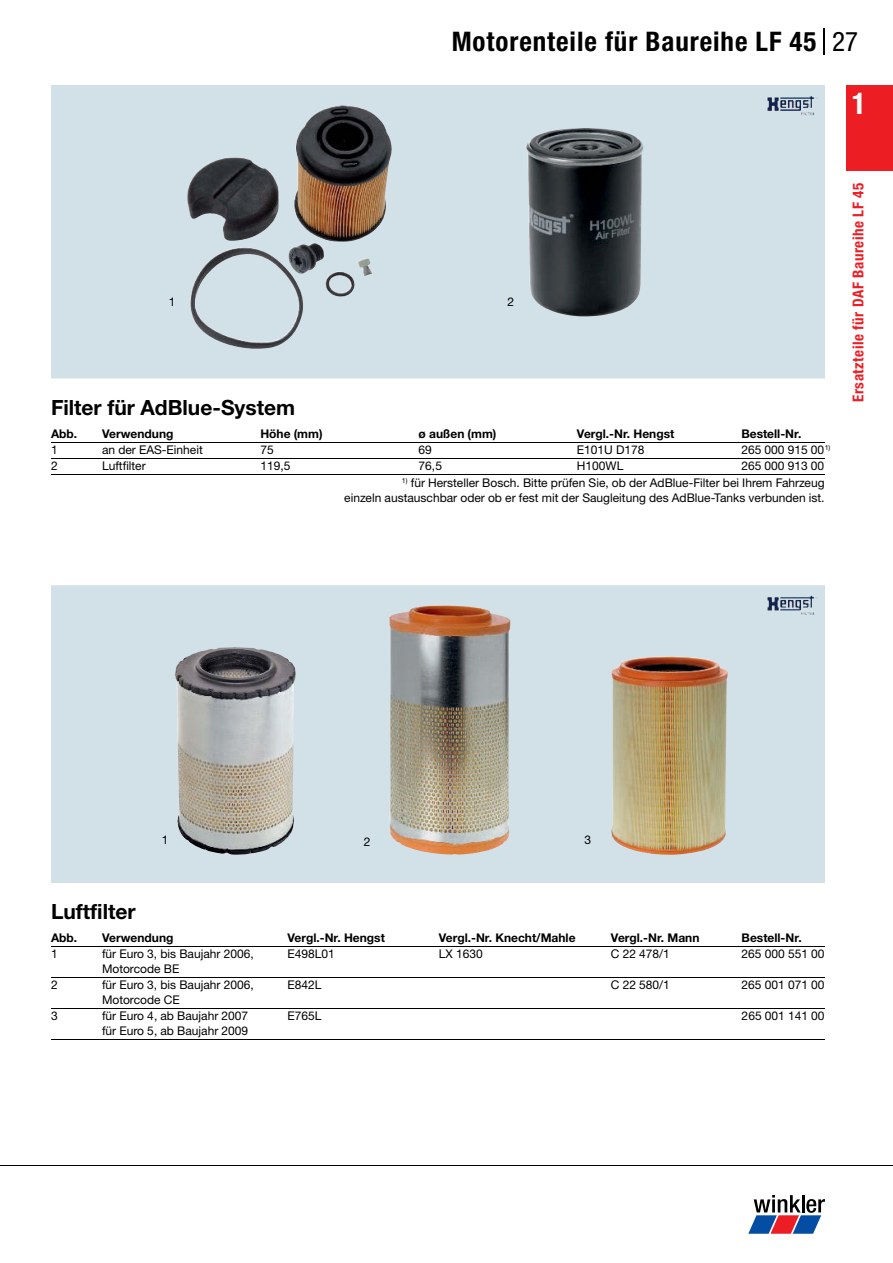
<style>
.page{position:relative;width:893px;height:1263px;background:#fff}
.page>*{position:absolute;margin:0;border:0;box-sizing:border-box;transform-origin:0 0}
.t1{font:700 condensed 30px "Helvetica Neue";color:#fff}
.t2{font:700 condensed 27px "Helvetica Neue LTW1 G";letter-spacing:.035em;color:#000}
.t3{font:condensed 27px "Helvetica Neue LTW1 G";color:#000}
.t4{font:700 21px "Helvetica Neue LTW1 G";color:#000}
.t5{font:700 condensed 15px "Helvetica Neue LTW1 G";letter-spacing:.035em;color:#ed1d24}
.t6{font:12px/15px "Helvetica Neue LTW1 G";color:#000}
.t7{font:700 12px "Helvetica Neue LTW1 G";color:#000}
</style>
<div class="page">
<svg style="left:748px;top:1195px;width:77px;height:39px"></svg>
<hr style="left:0;top:1165px;width:893px;height:1px;background:#000">
<hr style="left:823px;top:28px;width:2px;height:27px;background:#000">
<div style="left:846px;top:85px;width:47px;height:85px;background:#ed1d24"></div>
<div style="left:51px;top:85px;width:774px;height:293px;background:#d2e0e7"></div>
<hr style="left:51px;top:442px;width:51px;height:1px;background:#000">
<hr style="left:102px;top:442px;width:158px;height:1px;background:#000">
<hr style="left:260px;top:442px;width:159px;height:1px;background:#000">
<hr style="left:419px;top:442px;width:158px;height:1px;background:#000">
<hr style="left:577px;top:442px;width:164px;height:1px;background:#000">
<hr style="left:741px;top:442px;width:84px;height:1px;background:#000">
<hr style="left:51px;top:458px;width:51px;height:1px;background:#000">
<hr style="left:102px;top:458px;width:158px;height:1px;background:#000">
<hr style="left:260px;top:458px;width:159px;height:1px;background:#000">
<hr style="left:419px;top:458px;width:158px;height:1px;background:#000">
<hr style="left:577px;top:458px;width:164px;height:1px;background:#000">
<hr style="left:741px;top:458px;width:84px;height:1px;background:#000">
<hr style="left:51px;top:474px;width:51px;height:1px;background:#000">
<hr style="left:102px;top:474px;width:158px;height:1px;background:#000">
<hr style="left:260px;top:474px;width:159px;height:1px;background:#000">
<hr style="left:419px;top:474px;width:158px;height:1px;background:#000">
<hr style="left:577px;top:474px;width:164px;height:1px;background:#000">
<hr style="left:741px;top:474px;width:84px;height:1px;background:#000">
<img style="left:525px;top:128px;width:119px;height:189px">
<img style="left:187px;top:106px;width:205px;height:243px">
<img style="left:767px;top:96px;width:50px;height:19px">
<div style="left:51px;top:585px;width:774px;height:298px;background:#d2e0e7"></div>
<hr style="left:51px;top:946px;width:51px;height:1px;background:#000">
<hr style="left:102px;top:946px;width:185px;height:1px;background:#000">
<hr style="left:287px;top:946px;width:152px;height:1px;background:#000">
<hr style="left:439px;top:946px;width:172px;height:1px;background:#000">
<hr style="left:611px;top:946px;width:131px;height:1px;background:#000">
<hr style="left:742px;top:946px;width:83px;height:1px;background:#000">
<hr style="left:51px;top:977px;width:51px;height:1px;background:#000">
<hr style="left:102px;top:977px;width:185px;height:1px;background:#000">
<hr style="left:287px;top:977px;width:152px;height:1px;background:#000">
<hr style="left:439px;top:977px;width:172px;height:1px;background:#000">
<hr style="left:611px;top:977px;width:131px;height:1px;background:#000">
<hr style="left:742px;top:977px;width:83px;height:1px;background:#000">
<hr style="left:51px;top:1008px;width:51px;height:1px;background:#000">
<hr style="left:51px;top:1039px;width:51px;height:1px;background:#000">
<hr style="left:102px;top:1008px;width:185px;height:1px;background:#000">
<hr style="left:102px;top:1039px;width:185px;height:1px;background:#000">
<hr style="left:287px;top:1008px;width:152px;height:1px;background:#000">
<hr style="left:287px;top:1039px;width:152px;height:1px;background:#000">
<hr style="left:439px;top:1008px;width:172px;height:1px;background:#000">
<hr style="left:439px;top:1039px;width:172px;height:1px;background:#000">
<hr style="left:611px;top:1008px;width:131px;height:1px;background:#000">
<hr style="left:611px;top:1039px;width:131px;height:1px;background:#000">
<hr style="left:742px;top:1008px;width:83px;height:1px;background:#000">
<hr style="left:742px;top:1039px;width:83px;height:1px;background:#000">
<img style="left:611px;top:656px;width:117px;height:199px">
<img style="left:389px;top:605px;width:121px;height:250px">
<img style="left:174px;top:647px;width:122px;height:208px">
<img style="left:767px;top:596px;width:50px;height:19px">
<hr style="left:0;top:836px;width:1px;height:214px;background:#112369">
<h2 class="t2" style="left:452px;top:26px;width:366px">Motorenteile für Baureihe LF 45</h2>
<h2 class="t3" style="left:832px;top:26px;width:27px">27</h2>
<h1 class="t1" style="left:852px;top:85px;width:16px">1</h1>
<p class="t6" style="left:169px;top:294px;width:8px">1</p>
<p class="t6" style="left:507px;top:294px;width:8px">2</p>
<h3 class="t4" style="left:51px;top:394px;width:246px">Filter für AdBlue-System</h3>
<p class="t7" style="left:51px;top:426px;width:28px">Abb.</p>
<p class="t7" style="left:102px;top:426px;width:73px">Verwendung</p>
<p class="t7" style="left:260px;top:426px;width:64px">Höhe (mm)</p>
<p class="t7" style="left:419px;top:426px;width:79px">ø außen (mm)</p>
<p class="t7" style="left:577px;top:426px;width:99px">Vergl.-Nr. Hengst</p>
<p class="t7" style="left:741px;top:426px;width:62px">Bestell-Nr.</p>
<p class="t6" style="left:51px;top:442px;width:8px">1</p>
<p class="t6" style="left:102px;top:442px;width:102px">an der EAS-Einheit</p>
<p class="t6" style="left:260px;top:442px;width:15px">75</p>
<p class="t6" style="left:419px;top:442px;width:15px">69</p>
<p class="t6" style="left:577px;top:442px;width:69px">E101U D178</p>
<p class="t6" style="left:741px;top:442px;width:91px">265 000 915 00<sup>1)</sup></p>
<p class="t6" style="left:51px;top:458px;width:8px">2</p>
<p class="t6" style="left:102px;top:458px;width:45px">Luftfilter</p>
<p class="t6" style="left:260px;top:458px;width:32px">119,5</p>
<p class="t6" style="left:419px;top:458px;width:25px">76,5</p>
<p class="t6" style="left:577px;top:458px;width:48px">H100WL</p>
<p class="t6" style="left:741px;top:458px;width:84px">265 000 913 00</p>
<p class="t6" style="left:344px;top:475px;width:482px;text-align:right"><sup>1)</sup> für Hersteller Bosch. Bitte prüfen Sie, ob der AdBlue-Filter bei Ihrem Fahrzeug<br>einzeln austauschbar oder ob er fest mit der Saugleitung des AdBlue-Tanks verbunden ist.</p>
<p class="t5" style="left:849px;top:402px;width:221px;rotate:-90deg">Ersatzteile für DAF Baureihe LF 45</p>
<p class="t6" style="left:162px;top:832px;width:8px">1</p>
<p class="t6" style="left:364px;top:834px;width:8px">2</p>
<p class="t6" style="left:585px;top:832px;width:8px">3</p>
<h3 class="t4" style="left:51px;top:899px;width:86px">Luftfilter</h3>
<p class="t7" style="left:51px;top:930px;width:28px">Abb.</p>
<p class="t7" style="left:102px;top:930px;width:73px">Verwendung</p>
<p class="t7" style="left:287px;top:930px;width:99px">Vergl.-Nr. Hengst</p>
<p class="t7" style="left:439px;top:930px;width:138px">Vergl.-Nr. Knecht/Mahle</p>
<p class="t7" style="left:611px;top:930px;width:90px">Vergl.-Nr. Mann</p>
<p class="t7" style="left:742px;top:930px;width:62px">Bestell-Nr.</p>
<p class="t6" style="left:51px;top:946px;width:8px">1</p>
<p class="t6" style="left:102px;top:946px;width:153px">für Euro 3, bis Baujahr 2006,<br>Motorcode BE</p>
<p class="t6" style="left:287px;top:946px;width:49px">E498L01</p>
<p class="t6" style="left:439px;top:946px;width:45px">LX 1630</p>
<p class="t6" style="left:611px;top:946px;width:61px">C 22 478/1</p>
<p class="t6" style="left:742px;top:946px;width:84px">265 000 551 00</p>
<p class="t6" style="left:51px;top:977px;width:8px">2</p>
<p class="t6" style="left:102px;top:977px;width:153px">für Euro 3, bis Baujahr 2006,<br>Motorcode CE</p>
<p class="t6" style="left:287px;top:977px;width:36px">E842L</p>
<p class="t6" style="left:611px;top:977px;width:61px">C 22 580/1</p>
<p class="t6" style="left:742px;top:977px;width:84px">265 001 071 00</p>
<p class="t6" style="left:51px;top:1008px;width:8px">3</p>
<p class="t6" style="left:102px;top:1008px;width:148px">für Euro 4, ab Baujahr 2007 für Euro 5, ab Baujahr 2009</p>
<p class="t6" style="left:287px;top:1008px;width:36px">E765L</p>
<p class="t6" style="left:742px;top:1008px;width:84px">265 001 141 00</p>
</div>
